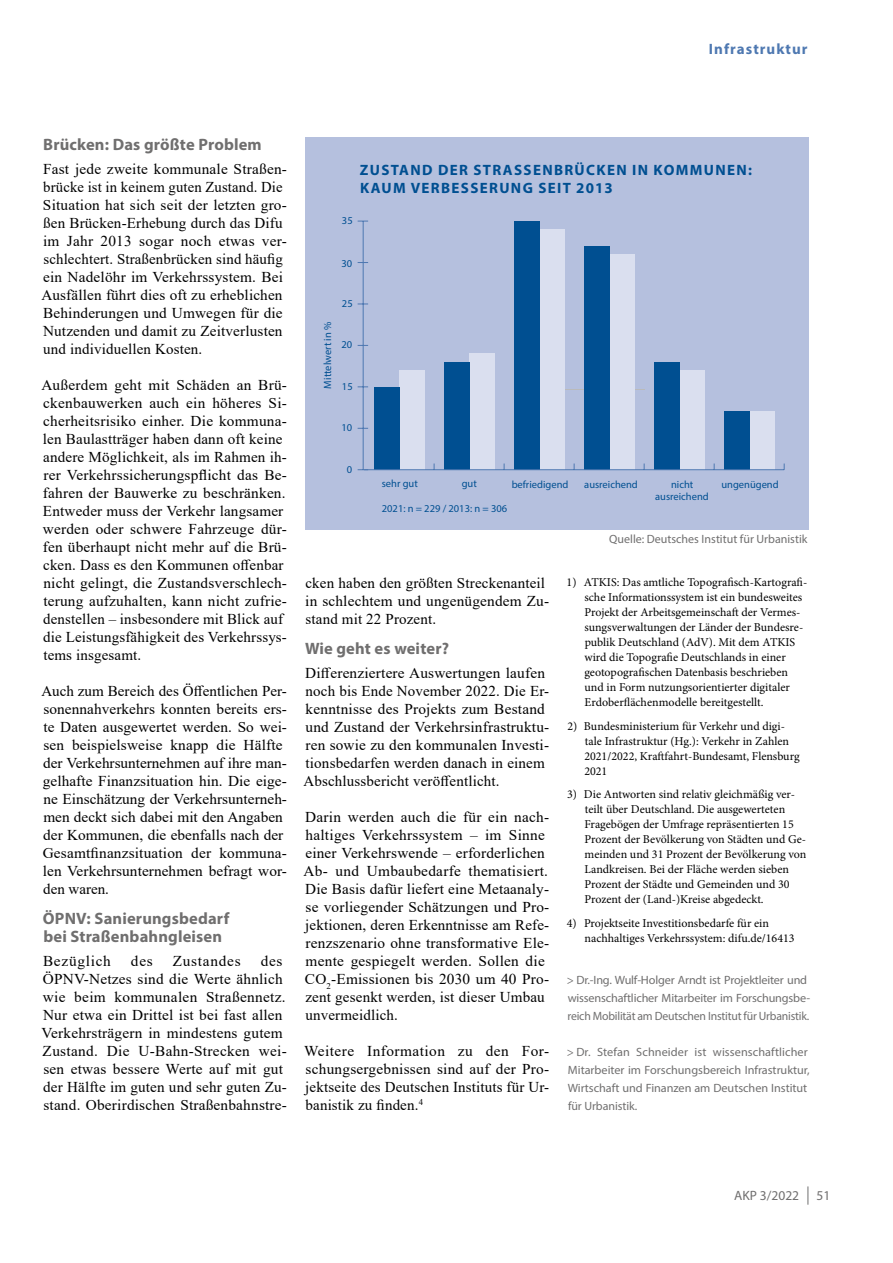
<style>
.page{position:relative;width:893px;height:1263px;background:#fff}
.page>*{position:absolute;margin:0;border:0;box-sizing:border-box;transform-origin:0 0}
.t1{font:700 16.5px/18px "Myriad Pro";letter-spacing:.01em;color:#706f6f}
.t2{font:15px/18px "Times New Roman";letter-spacing:.01em;color:#000}
.t3{font:700 15px/18px "Myriad Pro";letter-spacing:.09em;color:#004f91}
.t4{font:15px "Times New Roman";letter-spacing:.05em;color:#000}
.t5{font:700 15px "Myriad Pro";letter-spacing:.07em;color:#4e78b1}
.t6{font:13.5px "Myriad Pro";color:#706f6f}
.t7{font:12px/15px "Minion Pro";color:#000}
.t8{font:12px/18px "Myriad Pro";letter-spacing:-.005em;color:#706f6f}
.t9{font:10.5px/12px "Myriad Pro";color:#004f91;text-align:center}
</style>
<div class="page">
<svg style="left:807px;top:1186px;width:1px;height:19px"></svg>
<div style="left:305px;top:138px;width:503px;height:392px;background:#b5c0de"></div>
<div style="left:400px;top:370px;width:25px;height:100px;background:#dadfef"></div>
<div style="left:470px;top:354px;width:25px;height:116px;background:#dadfef"></div>
<div style="left:540px;top:229px;width:25px;height:241px;background:#dadfef"></div>
<div style="left:610px;top:254px;width:25px;height:216px;background:#dadfef"></div>
<div style="left:680px;top:370px;width:25px;height:100px;background:#dadfef"></div>
<div style="left:750px;top:412px;width:25px;height:58px;background:#dadfef"></div>
<div style="left:374px;top:387px;width:26px;height:83px;background:#004f91"></div>
<div style="left:444px;top:362px;width:26px;height:108px;background:#004f91"></div>
<div style="left:514px;top:221px;width:26px;height:249px;background:#004f91"></div>
<div style="left:584px;top:246px;width:26px;height:224px;background:#004f91"></div>
<div style="left:654px;top:362px;width:26px;height:108px;background:#004f91"></div>
<div style="left:724px;top:412px;width:26px;height:58px;background:#004f91"></div>
<hr style="left:364px;top:469px;width:420px;height:1px;background:#4e78b1">
<hr style="left:363px;top:221px;width:1px;height:249px;background:#4e78b1">
<p class="t5" style="left:709px;top:39px;width:100px">Infrastruktur</p>
<p class="t1" style="left:43px;top:135px;width:220px">Brücken: Das größte Problem</p>
<p class="t2" style="left:41px;top:159px;width:247px">Fast jede zweite kommunale Straßen&shy;brücke ist in keinem guten Zustand. Die Situation hat sich seit der letzten gro&shy;ßen Brücken-Erhebung durch das Difu im Jahr 2013 sogar noch etwas ver&shy;schlechtert. Straßenbrücken sind häufig ein Nadelöhr im Verkehrssystem. Bei Ausfällen führt dies oft zu erheblichen Behinderungen und Umwegen für die Nutzenden und damit zu Zeitverlusten und individuellen Kosten.</p>
<p class="t2" style="left:41px;top:375px;width:247px">Außerdem geht mit Schäden an Brü&shy;ckenbauwerken auch ein höheres Si&shy;cherheitsrisiko einher. Die kommuna&shy;len Baulastträger haben dann oft keine andere Möglichkeit, als im Rahmen ih&shy;rer Verkehrssicherungspflicht das Be&shy;fahren der Bauwerke zu beschränken.<br>Entweder muss der Verkehr langsamer werden oder schwere Fahrzeuge dür&shy;fen überhaupt nicht mehr auf die Brü&shy;cken. Dass es den Kommunen offenbar nicht gelingt, die Zustandsverschlech&shy;terung aufzuhalten, kann nicht zufrie&shy;denstellen – insbesondere mit Blick auf die Leistungsfähigkeit des Verkehrssys&shy;tems insgesamt.</p>
<p class="t2" style="left:41px;top:681px;width:247px">Auch zum Bereich des Öffentlichen Per&shy;sonennahverkehrs konnten bereits ers&shy;te Daten ausgewertet werden. So wei&shy;sen beispielsweise knapp die Hälfte der Verkehrsunternehmen auf ihre man&shy;gelhafte Finanzsituation hin. Die eige&shy;ne Einschätzung der Verkehrsunterneh&shy;men deckt sich dabei mit den Angaben der Kommunen, die ebenfalls nach der Gesamtfinanzsituation der kommuna&shy;len Verkehrsunternehmen befragt wor&shy;den waren.</p>
<p class="t1" style="left:43px;top:908px;width:188px">ÖPNV: Sanierungsbedarf bei Straßenbahngleisen</p>
<p class="t4" style="left:43px;top:950px;width:69px">Bezüglich</p>
<p class="t2" style="left:131px;top:951px;width:23px">des</p>
<p class="t4" style="left:173px;top:950px;width:69px">Zustandes</p>
<p class="t2" style="left:42px;top:951px;width:247px;text-indent:219px">des<br>ÖPNV-Netzes sind die Werte ähnlich wie beim kommunalen Straßennetz.<br>Nur etwa ein Drittel ist bei fast allen<br>Verkehrsträgern in mindestens gutem<br>Zustand. Die U-Bahn-Strecken wei&shy;sen etwas bessere Werte auf mit gut der Hälfte im guten und sehr guten Zu&shy;stand. Oberirdischen Straßenbahnstre-</p>
<p class="t9" style="left:322px;top:388px;width:68px;rotate:-90deg">Mittelwert in %</p>
<p class="t3" style="left:360px;top:160px;width:394px">ZUSTAND DER STRASSENBRÜCKEN IN KOMMUNEN:<br>KAUM VERBESSERUNG SEIT 2013</p>
<p class="t9" style="left:342px;top:214px;width:12px">35</p>
<p class="t9" style="left:342px;top:257px;width:12px">30</p>
<p class="t9" style="left:342px;top:298px;width:12px">25</p>
<p class="t9" style="left:342px;top:338px;width:12px">20</p>
<p class="t9" style="left:342px;top:380px;width:12px">15</p>
<p class="t9" style="left:342px;top:422px;width:12px">10</p>
<p class="t9" style="left:347px;top:463px;width:7px">0</p>
<p class="t9" style="left:382px;top:477px;width:38px">sehr gut</p>
<p class="t9" style="left:462px;top:477px;width:17px">gut</p>
<p class="t9" style="left:512px;top:478px;width:58px">befriedigend</p>
<p class="t9" style="left:584px;top:478px;width:55px">ausreichend</p>
<p class="t9" style="left:655px;top:478px;width:55px">nicht ausreichend</p>
<p class="t9" style="left:721px;top:478px;width:59px">ungenügend</p>
<p class="t9" style="left:382px;top:503px;width:127px">2021: n = 229 / 2013: n = 306</p>
<p class="t8" style="left:609px;top:530px;width:200px">Quelle: Deutsches Institut für Urbanistik</p>
<p class="t2" style="left:305px;top:573px;width:245px">cken haben den größten Streckenanteil in schlechtem und ungenügendem Zu&shy;stand mit 22 Prozent.</p>
<p class="t1" style="left:305px;top:638px;width:146px">Wie geht es weiter?</p>
<p class="t2" style="left:304px;top:663px;width:247px">Differenziertere Auswertungen laufen noch bis Ende November 2022. Die Er&shy;kenntnisse des Projekts zum Bestand und Zustand der Verkehrsinfrastruktu&shy;ren sowie zu den kommunalen Investi&shy;tionsbedarfen werden danach in einem Abschlussbericht veröffentlicht.</p>
<p class="t2" style="left:304px;top:807px;width:247px">Darin werden auch die für ein nach&shy;haltiges Verkehrssystem – im Sinne einer Verkehrswende – erforderlichen Ab- und Umbaubedarfe thematisiert.<br>Die Basis dafür liefert eine Metaanaly&shy;se vorliegender Schätzungen und Pro&shy;jektionen, deren Erkenntnisse am Refe&shy;renzszenario ohne transformative Ele&shy;mente gespiegelt werden. Sollen die CO<sub>2</sub>-Emissionen bis 2030 um 40 Pro&shy;zent gesenkt werden, ist dieser Umbau unvermeidlich.</p>
<p class="t2" style="left:304px;top:1041px;width:247px;text-align:justify">Weitere Information zu den For&shy;schungsergebnissen sind auf der Pro&shy;jektseite des Deutschen Instituts für Ur&shy;banistik zu finden.<sup>4</sup></p>
<p class="t7" style="left:584px;top:575px;width:224px;text-indent:-18px">1) ATKIS: Das amtliche Topografisch-Kartografi&shy;sche Informationssystem ist ein bundesweites Projekt der Arbeitsgemeinschaft der Vermes&shy;sungsverwaltungen der Länder der Bundesre&shy;publik Deutschland (AdV). Mit dem ATKIS wird die Topografie Deutschlands in einer geotopografischen Datenbasis beschrieben und in Form nutzungsorientierter digitaler Erdoberflächenmodelle bereitgestellt.</p>
<p class="t7" style="left:584px;top:719px;width:217px;text-indent:-17px">2) Bundesministerium für Verkehr und digi&shy;tale Infrastruktur (Hg.): Verkehr in Zahlen 2021/2022, Kraftfahrt-Bundesamt, Flensburg 2021</p>
<p class="t7" style="left:584px;top:787px;width:223px;text-indent:-17px">3) Die Antworten sind relativ gleichmäßig ver&shy;teilt über Deutschland. Die ausgewerteten Fragebögen der Umfrage repräsentierten 15<br>Prozent der Bevölkerung von Städten und Ge&shy;meinden und 31 Prozent der Bevölkerung von Landkreisen. Bei der Fläche werden sieben Prozent der Städte und Gemeinden und 30<br>Prozent der (Land-)Kreise abgedeckt.</p>
<p class="t7" style="left:585px;top:916px;width:211px;text-indent:-18px">4) Projektseite Investitionsbedarfe für ein nachhaltiges Verkehrssystem: difu.de/16413</p>
<p class="t8" style="left:567px;top:970px;width:245px">&gt; Dr.-Ing. Wulf-Holger Arndt ist Projektleiter und wissenschaftlicher Mitarbeiter im Forschungsbe&shy;reich Mobilität am Deutschen Institut für Urbanistik.</p>
<p class="t8" style="left:567px;top:1042px;width:244px">&gt; Dr. Stefan Schneider ist wissenschaftlicher Mitarbeiter im Forschungsbereich Infrastruktur, Wirtschaft und Finanzen am Deutschen Institut für Urbanistik.</p>
<p class="t6" style="left:734px;top:1187px;width:66px">AKP 3/2022</p>
<p class="t6" style="left:816px;top:1187px;width:15px">51</p>
</div>
